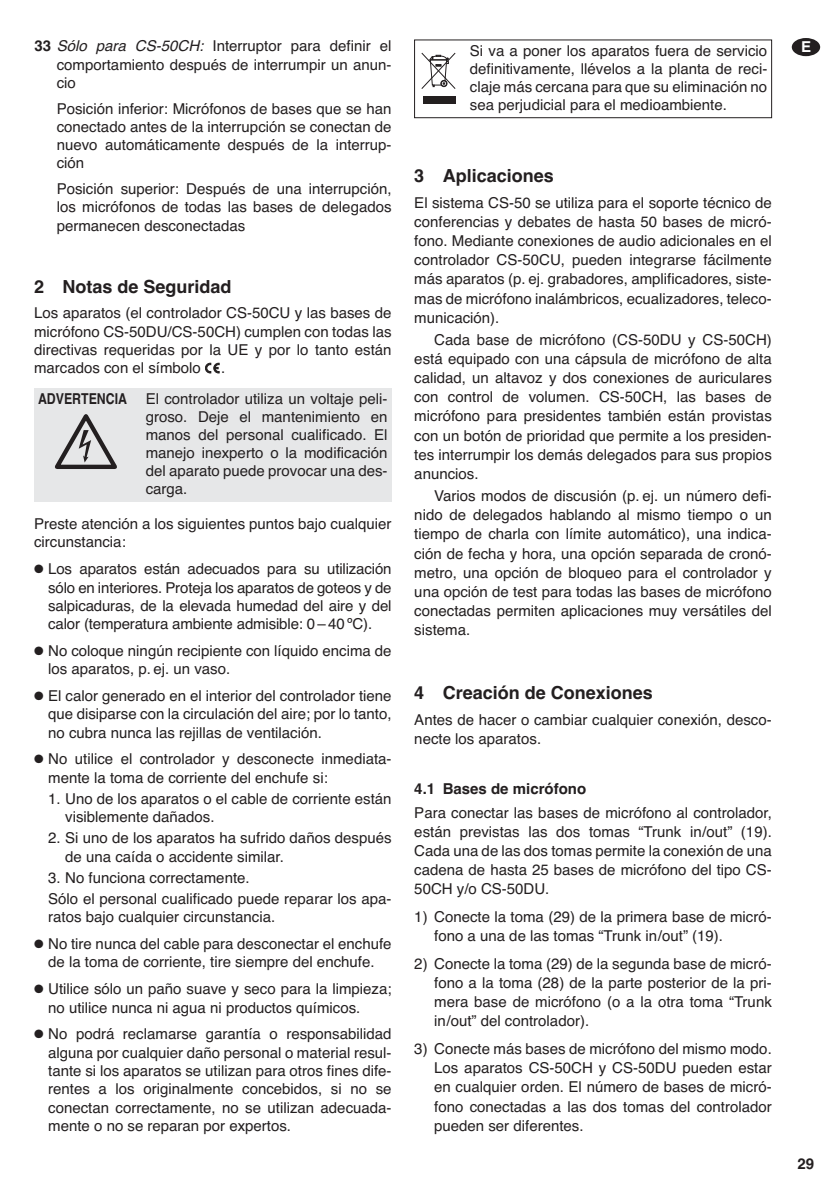
<style>
.page{position:relative;width:840px;height:1191px;background:#fff}
.page>*{position:absolute;margin:0;border:0;box-sizing:border-box;transform-origin:0 0}
.t1{font:700 18px "Helvetica";color:#231f20}
.t2{font:15px/19.2px "Helvetica";color:#231f20;text-align:justify}
.t3{font:700 15px "Helvetica";color:#231f20}
.t4{font:700 15px "Helvetica";color:#fff}
.s1{font-weight:700}
.s2{font-style:italic}
.s3{font-weight:700;font-stretch:condensed}
</style>
<div class="page">
<div style="left:791px;top:38px;width:28px;height:18px;background:#231f20;border-radius:50%"></div>
<div style="left:414px;top:40px;width:357px;height:78px;border:1px solid #231f20"></div>
<svg style="left:421px;top:53px;width:34px;height:36px"></svg>
<div style="left:422px;top:96px;width:33px;height:8px;background:#231f20"></div>
<div style="left:34px;top:389px;width:357px;height:113px;background:#e6e7e8"></div>
<svg style="left:55px;top:414px;width:62px;height:55px"></svg>
<svg style="left:205px;top:363px;width:14px;height:10px"></svg>
<p class="t2" style="left:57px;top:38px;width:336px;line-height:18.2px;text-indent:-22px"><span class="s1">33</span> <span class="s2">Sólo para CS-50CH:</span> Interruptor para definir el comportamiento después de interrumpir un anun&shy;cio</p>
<p class="t2" style="left:57px;top:101px;width:336px;line-height:18.2px">Posición inferior: Micrófonos de bases que se han conectado antes de la interrupción se conectan de nuevo automáticamente después de la interrup&shy;ción</p>
<p class="t2" style="left:57px;top:181px;width:336px;line-height:18.2px">Posición superior: Después de una interrupción, los micrófonos de todas las bases de delegados permanecen desconectadas</p>
<p class="t1" style="left:34px;top:280px;width:199px">2 Notas de Seguridad</p>
<p class="t2" style="left:34px;top:305px;width:359px;line-height:18.2px">Los aparatos (el controlador CS-50CU y las bases de micrófono CS-50DU/CS-50CH) cumplen con todas las directivas requeridas por la UE y por lo tanto están marcados con el símbolo</p>
<p class="t2" style="left:221px;top:360px;width:6px">.</p>
<p class="t2" style="left:146px;top:391px;width:243px;line-height:18px;text-indent:-108px"><span class="s3">ADVERTENCIA</span> El controlador utiliza un voltaje peli&shy;groso. Deje el mantenimiento en manos del personal cualificado. El manejo inexperto o la modificación del aparato puede provocar una des&shy;carga.</p>
<p class="t2" style="left:34px;top:516px;width:359px;line-height:18.2px">Preste atención a los siguientes puntos bajo cualquier circunstancia:</p>
<p class="t2" style="left:48px;top:561px;width:344px;line-height:18.2px;text-indent:-14px">● Los aparatos están adecuados para su utilización sólo en interiores. Proteja los aparatos de goteos y de salpicaduras, de la elevada humedad del aire y del calor (temperatura ambiente admisible: 0 – 40 ºC).</p>
<p class="t2" style="left:48px;top:643px;width:344px;line-height:18.2px;text-indent:-14px">● No coloque ningún recipiente con líquido encima de los aparatos, p. ej. un vaso.</p>
<p class="t2" style="left:48px;top:688px;width:344px;line-height:18.2px;text-indent:-14px">● El calor generado en el interior del controlador tiene que disiparse con la circulación del aire; por lo tanto, no cubra nunca las rejillas de ventilación.</p>
<p class="t2" style="left:48px;top:751px;width:344px;line-height:18.2px;text-indent:-14px">● No utilice el controlador y desconecte inmediata&shy;mente la toma de corriente del enchufe si:</p>
<p class="t2" style="left:65px;top:791px;width:327px;line-height:18.2px;text-indent:-17px">1. Uno de los aparatos o el cable de corriente están visiblemente dañados.</p>
<p class="t2" style="left:65px;top:830px;width:327px;line-height:18.2px;text-indent:-17px">2. Si uno de los aparatos ha sufrido daños después de una caída o accidente similar.</p>
<p class="t2" style="left:48px;top:868px;width:344px;line-height:21.2px">3. No funciona correctamente.<br>Sólo el personal cualificado puede reparar los apa-</p>
<p class="t2" style="left:48px;top:908px;width:228px">ratos bajo cualquier circunstancia.</p>
<p class="t2" style="left:34px;top:936px;width:359px;line-height:18.2px;text-align:center">● No tire nunca del cable para desconectar el enchufe de la toma de corriente, tire siempre del enchufe.</p>
<p class="t2" style="left:48px;top:981px;width:344px;line-height:18.2px;text-indent:-14px">● Utilice sólo un paño suave y seco para la limpieza; no utilice nunca ni agua ni productos químicos.</p>
<p class="t2" style="left:48px;top:1026px;width:344px;line-height:18.2px;text-indent:-14px">● No podrá reclamarse garantía o responsabilidad alguna por cualquier daño personal o material resul&shy;tante si los aparatos se utilizan para otros fines dife&shy;rentes a los originalmente concebidos, si no se conectan correctamente, no se utilizan adecuada&shy;mente o no se reparan por expertos.</p>
<p class="t2" style="left:469px;top:43px;width:299px;line-height:18px">Si va a poner los aparatos fuera de servicio definitivamente, llévelos a la planta de reci&shy;claje más cercana para que su eliminación no sea perjudicial para el medioambiente.</p>
<p class="t1" style="left:414px;top:169px;width:141px">3 Aplicaciones</p>
<p class="t2" style="left:414px;top:194px;width:359px">El sistema CS-50 se utiliza para el soporte técnico de conferencias y debates de hasta 50 bases de micró&shy;fono. Mediante conexiones de audio adicionales en el controlador CS-50CU, pueden integrarse fácilmente más aparatos (p. ej. grabadores, amplificadores, siste&shy;mas de micrófono inalámbricos, ecualizadores, teleco&shy;municación).</p>
<p class="t2" style="left:414px;top:331px;width:359px;text-indent:20px">Cada base de micrófono (CS-50DU y CS-50CH) está equipado con una cápsula de micrófono de alta calidad, un altavoz y dos conexiones de auriculares con control de volumen. CS-50CH, las bases de micrófono para presidentes también están provistas con un botón de prioridad que permite a los presiden&shy;tes inter rumpir los demás delegados para sus propios anuncios.</p>
<p class="t2" style="left:414px;top:487px;width:359px;text-indent:20px">Varios modos de discusión (p. ej. un número defi&shy;nido de delegados hablando al mismo tiempo o un tiempo de charla con límite automático), una indica&shy;ción de fecha y hora, una opción separada de cronó&shy;metro, una opción de bloqueo para el controlador y una opción de test para todas las bases de micrófono conectadas permiten aplicaciones muy versátiles del sistema.</p>
<p class="t1" style="left:414px;top:686px;width:240px">4 Creación de Conexiones</p>
<p class="t2" style="left:414px;top:711px;width:359px">Antes de hacer o cambiar cualquier conexión, desco&shy;necte los aparatos.</p>
<p class="t3" style="left:414px;top:783px;width:173px">4.1 Bases de micrófono</p>
<p class="t2" style="left:414px;top:804px;width:359px">Para conectar las bases de micrófono al controlador, están previstas las dos tomas “Trunk in/out” (19).<br>Cada una de las dos tomas permite la conexión de una cadena de hasta 25 bases de micrófono del tipo CS-50CH y/o CS-50DU.</p>
<p class="t2" style="left:434px;top:908px;width:339px;text-indent:-20px">1) Conecte la toma (29) de la primera base de micró&shy;fono a una de las tomas “Trunk in/out” (19).</p>
<p class="t2" style="left:434px;top:955px;width:339px;text-indent:-20px">2) Conecte la toma (29) de la segunda base de micró&shy;fono a la toma (28) de la parte posterior de la pri&shy;mera base de micrófono (o a la otra toma “Trunk in/out” del controlador).</p>
<p class="t2" style="left:434px;top:1040px;width:339px;text-indent:-20px">3) Conecte más bases de micrófono del mismo modo.<br>Los aparatos CS-50CH y CS-50DU pueden estar en cualquier orden. El número de bases de micró&shy;fono conectadas a las dos tomas del controlador pueden ser diferentes.</p>
<p class="t4" style="left:800px;top:42px;width:12px">E</p>
<p class="t3" style="left:797px;top:1157px;width:18px">29</p>
</div>
